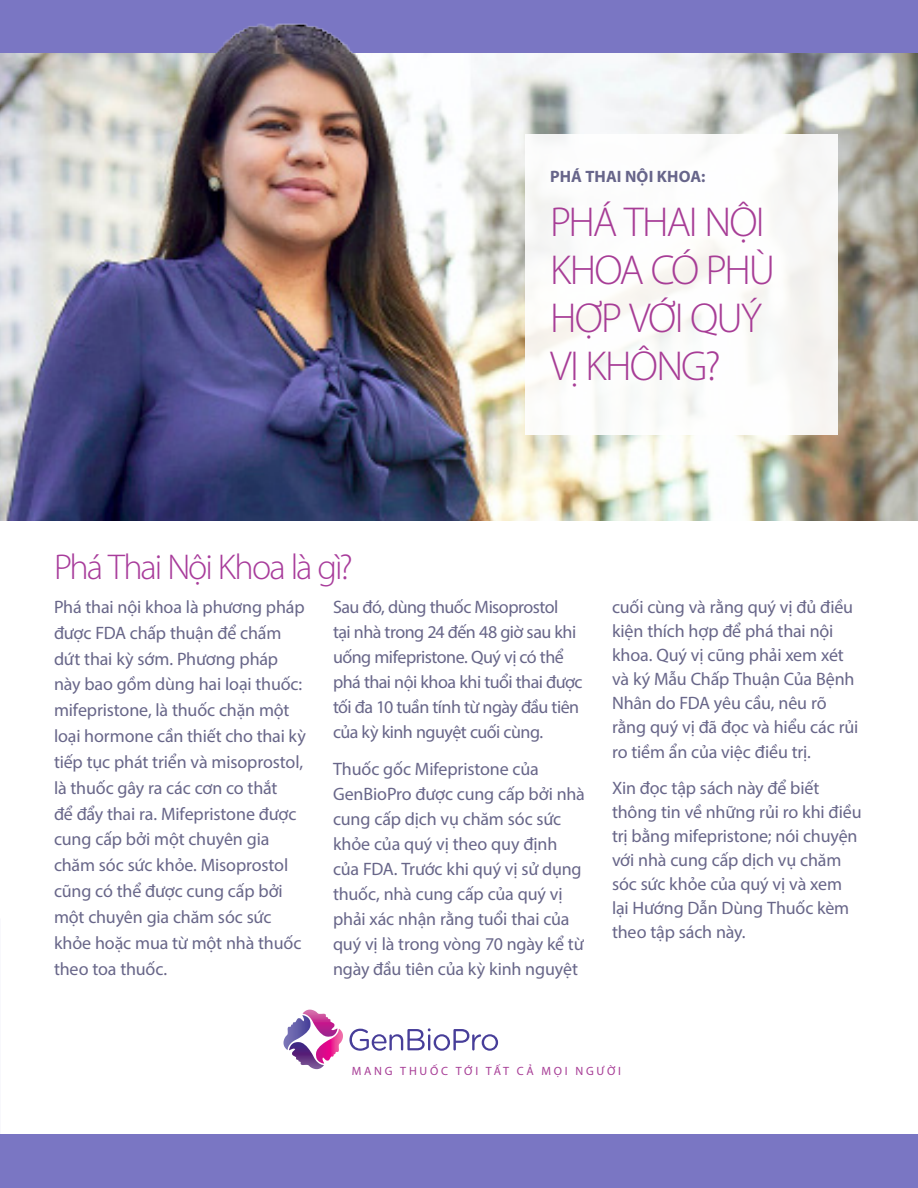
<style>
.page{position:relative;width:918px;height:1188px;background:#fff}
.page>*{position:absolute;margin:0;border:0;box-sizing:border-box;transform-origin:0 0}
.t1{font:300 42px/48px "Myriad Pro";letter-spacing:-.045em;color:#a73d96}
.t2{font:300 36px "Myriad Pro";letter-spacing:-.06em;color:#a83c9b}
.t3{font:18px/25.8px "Myriad Pro";letter-spacing:-.01em;color:#686689}
.t4{font:18px/25px "Myriad Pro";letter-spacing:-.03em;color:#686689}
.t5{font:700 16.5px "Myriad Pro";letter-spacing:.005em;color:#67658a}
.t6{font:12px "Myriad Pro";letter-spacing:.23em;color:#a73d96}
</style>
<div class="page">
<div style="left:0;top:1134px;width:918px;height:54px;background:#7a76c3"></div>
<div style="left:0;top:0;width:918px;height:54px;background:#7a76c3"></div>
<img style="left:0;top:53px;width:918px;height:468px">
<svg style="left:349px;top:1028px;width:149px;height:23px"></svg>
<svg style="left:283px;top:1010px;width:60px;height:59px"></svg>
<div style="left:525px;top:134px;width:313px;height:301px;background:#fff"></div>
<img style="left:216px;top:23px;width:137px;height:30px">
<h2 class="t2" style="left:54px;top:545px;width:300px">Phá Thai Nội Khoa là gì?</h2>
<p class="t5" style="left:550px;top:165px;width:157px">PHÁ THAI NỘI KHOA:</p>
<h1 class="t1" style="left:550px;top:198px;width:227px">PHÁ THAI NỘI<br>KHOA CÓ PHÙ<br>HỢP VỚI QUÝ<br>VỊ KHÔNG?</h1>
<p class="t3" style="left:54px;top:594px;width:253px">Phá thai nội khoa là phương pháp được FDA chấp thuận để chấm dứt thai kỳ sớm. Phương pháp này bao gồm dùng hai loại thuốc: mifepristone, là thuốc chặn một loại hormone cần thiết cho thai kỳ tiếp tục phát triển và misoprostol, là thuốc gây ra các cơn co thắt<br>để đẩy thai ra. Mifepristone được cung cấp bởi một chuyên gia chăm sóc sức khỏe. Misoprostol cũng có thể được cung cấp bởi một chuyên gia chăm sóc sức khỏe hoặc mua từ một nhà thuốc theo toa thuốc.</p>
<p class="t4" style="left:333px;top:594px;width:251px">Sau đó, dùng thuốc Misoprostol<br>tại nhà trong 24 đến 48 giờ sau khi uống mifepristone. Quý vị có thể phá thai nội khoa khi tuổi thai được tối đa 10 tuần tính từ ngày đầu tiên của kỳ kinh nguyệt cuối cùng.</p>
<p class="t3" style="left:333px;top:756px;width:253px;line-height:25px">Thuốc gốc Mifepristone của<br>GenBioPro được cung cấp bởi nhà cung cấp dịch vụ chăm sóc sức khỏe của quý vị theo quy định của FDA. Trước khi quý vị sử dụng thuốc, nhà cung cấp của quý vị phải xác nhận rằng tuổi thai của quý vị là trong vòng 70 ngày kể từ ngày đầu tiên của kỳ kinh nguyệt</p>
<p class="t3" style="left:612px;top:594px;width:248px;line-height:24.2px">cuối cùng và rằng quý vị đủ điều kiện thích hợp để phá thai nội khoa. Quý vị cũng phải xem xét và ký Mẫu Chấp Thuận Của Bệnh<br>Nhân do FDA yêu cầu, nêu rõ rằng quý vị đã đọc và hiểu các rủi ro tiềm ẩn của việc điều trị.</p>
<p class="t3" style="left:612px;top:775px;width:251px;line-height:24.2px">Xin đọc tập sách này để biết thông tin về những rủi ro khi điều trị bằng mifepristone; nói chuyện với nhà cung cấp dịch vụ chăm sóc sức khỏe của quý vị và xem lại Hướng Dẫn Dùng Thuốc kèm theo tập sách này.</p>
<p class="t6" style="left:352px;top:1064px;width:271px">MANG THUỐC TỚI TẤT CẢ MỌI NGƯỜI</p>
</div>
